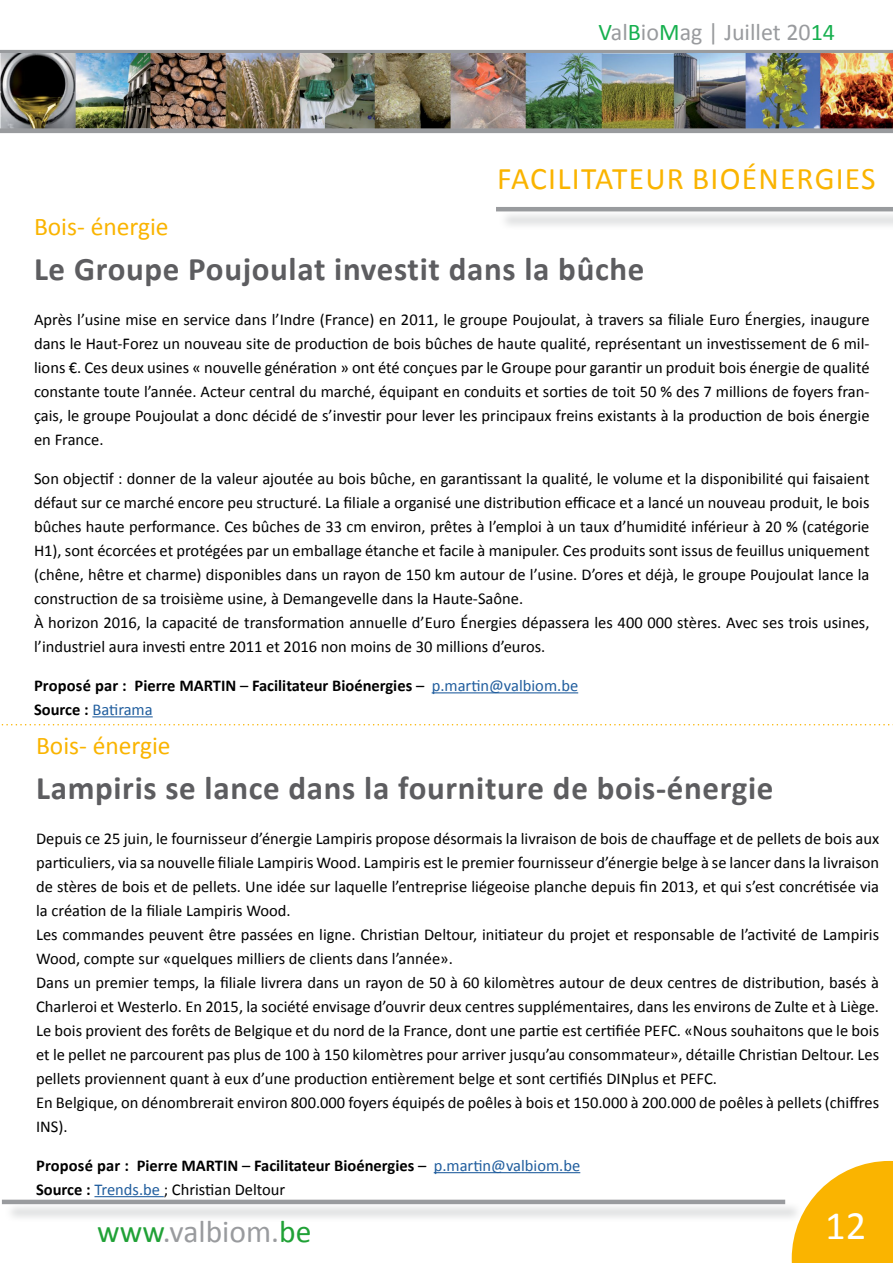
<style>
.page{position:relative;width:893px;height:1263px;background:#fff}
.page>*{position:absolute;margin:0;border:0;box-sizing:border-box;transform-origin:0 0}
.t1{font:40.5px "Calibri";color:#fff}
.t2{font:700 33px "Calibri";letter-spacing:.02em;color:#5d5d60}
.t3{font:31.5px "Calibri";letter-spacing:.04em;color:#fab400}
.t4{font:31.5px "Calibri";color:#999b9e}
.t5{font:25.5px "Calibri";color:#fab400}
.t6{font:24px "Calibri";color:#999b9e}
.t7{font:16.5px/24px "Calibri";color:#000}
.t8{font:700 16.5px/24px "Calibri";color:#000}
.s1{color:#17b04f}
.s2{font-weight:400}
.s3{font-weight:400;color:#215e9e}
.s4{color:#20a136}
</style>
<div class="page">
<svg style="left:792px;top:1161px;width:101px;height:102px"></svg>
<div style="left:5px;top:1202px;width:798px;height:21px;background:#b1b4b6;opacity:.75"></div>
<hr style="left:2px;top:1200px;width:783px;height:4px;background:#999b9e">
<hr style="left:0;top:50px;width:893px;height:4px;background:#999b9e">
<img style="left:0;top:53px;width:893px;height:75px">
<div style="left:0;top:128px;width:893px;height:5px;background:#999b9e"></div>
<div style="left:499px;top:209px;width:394px;height:21px;background:#b1b4b6;opacity:.75"></div>
<hr style="left:496px;top:207px;width:397px;height:4px;background:#999b9e">
<hr style="left:432px;top:692px;width:146px;height:1px;background:#215e9e">
<hr style="left:92px;top:716px;width:61px;height:1px;background:#215e9e">
<hr style="left:434px;top:1172px;width:146px;height:1px;background:#215e9e">
<hr style="left:94px;top:1196px;width:70px;height:1px;background:#215e9e">
<svg style="left:1px;top:724px;width:892px;height:1px"></svg>
<h3 class="t6" style="left:599px;top:17px;width:238px"><span class="s1">V</span>al<span class="s1">B</span>io<span class="s1">M</span>ag | Juillet 20<span class="s1">14</span></h3>
<h3 class="t3" style="left:497px;top:159px;width:77px">FACIlitateu</h3>
<h3 class="t3" style="left:667px;top:159px;width:183px">r bioénergies</h3>
<h3 class="t5" style="left:34px;top:210px;width:136px">Bois- énergie</h3>
<h2 class="t2" style="left:34px;top:248px;width:612px">Le Groupe Poujoulat investit dans la bûche</h2>
<p class="t7" style="left:34px;top:308px;width:837px;text-align:justify">Après l’usine mise en service dans l’Indre (France) en 2011, le groupe Poujoulat, à travers sa filiale Euro Énergies, inaugure dans le Haut-Forez un nouveau site de production de bois bûches de haute qualité, représentant un investissement de 6 mil&shy;lions €. Ces deux usines « nouvelle génération » ont été conçues par le Groupe pour garantir un produit bois énergie de qualité constante toute l’année. Acteur central du marché, équipant en conduits et sorties de toit 50 % des 7 millions de foyers fran&shy;çais, le groupe Poujoulat a donc décidé de s’investir pour lever les principaux freins existants à la production de bois énergie en France.</p>
<p class="t7" style="left:34px;top:467px;width:837px">Son objectif : donner de la valeur ajoutée au bois bûche, en garantissant la qualité, le volume et la disponibilité qui faisaient défaut sur ce marché encore peu structuré. La filiale a organisé une distribution efficace et a lancé un nouveau produit, le bois bûches haute performance. Ces bûches de 33 cm environ, prêtes à l’emploi à un taux d’humidité inférieur à 20 % (catégorie H1), sont écorcées et protégées par un emballage étanche et facile à manipuler. Ces produits sont issus de feuillus uniquement (chêne, hêtre et charme) disponibles dans un rayon de 150 km autour de l’usine. D’ores et déjà, le groupe Poujoulat lance la construction de sa troisième usine, à Demangevelle dans la Haute-Saône.<br>À horizon 2016, la capacité de transformation annuelle d’Euro Énergies dépassera les 400 000 stères. Avec ses trois usines, l’industriel aura investi entre 2011 et 2016 non moins de 30 millions d’euros.</p>
<p class="t8" style="left:34px;top:674px;width:546px">Proposé par : Pierre MARTIN <span class="s2">–</span> Facilitateur Bioénergies <span class="s2">–</span> <span class="s3">p.martin@valbiom.be<br></span>Source : <span class="s3">Batirama</span></p>
<h3 class="t5" style="left:36px;top:729px;width:136px">Bois- énergie</h3>
<h2 class="t2" style="left:36px;top:766px;width:739px">Lampiris se lance dans la fourniture de bois-énergie</h2>
<p class="t7" style="left:36px;top:826px;width:845px">Depuis ce 25 juin, le fournisseur d’énergie Lampiris propose désormais la livraison de bois de chauffage et de pellets de bois aux particuliers, via sa nouvelle filiale Lampiris Wood. Lampiris est le premier fournisseur d’énergie belge à se lancer dans la livraison de stères de bois et de pellets. Une idée sur laquelle l’entreprise liégeoise planche depuis fin 2013, et qui s’est concrétisée via la création de la filiale Lampiris Wood.<br>Les commandes peuvent être passées en ligne. Christian Deltour, initiateur du projet et responsable de l’activité de Lampiris Wood, compte sur «quelques milliers de clients dans l’année».<br>Dans un premier temps, la filiale livrera dans un rayon de 50 à 60 kilomètres autour de deux centres de distribution, basés à Charleroi et Westerlo. En 2015, la société envisage d’ouvrir deux centres supplémentaires, dans les environs de Zulte et à Liège.<br>Le bois provient des forêts de Belgique et du nord de la France, dont une partie est certifiée PEFC. «Nous souhaitons que le bois et le pellet ne parcourent pas plus de 100 à 150 kilomètres pour arriver jusqu’au consommateur», détaille Christian Deltour. Les pellets proviennent quant à eux d’une production entièrement belge et sont certifiés DINplus et PEFC.<br>En Belgique, on dénombrerait environ 800.000 foyers équipés de poêles à bois et 150.000 à 200.000 de poêles à pellets (chiffres INS).</p>
<p class="t8" style="left:36px;top:1153px;width:546px">Proposé par : Pierre MARTIN <span class="s2">–</span> Facilitateur Bioénergies <span class="s2">–</span> <span class="s3">p.martin@valbiom.be<br></span>Source : <span class="s3">Trends.be</span> <span class="s2">; Christian Deltour</span></p>
<h3 class="t4" style="left:97px;top:1212px;width:216px"><span class="s4">www</span>.valbiom.<span class="s4">be</span></h3>
<h1 class="t1" style="left:825px;top:1200px;width:43px">12</h1>
</div>
